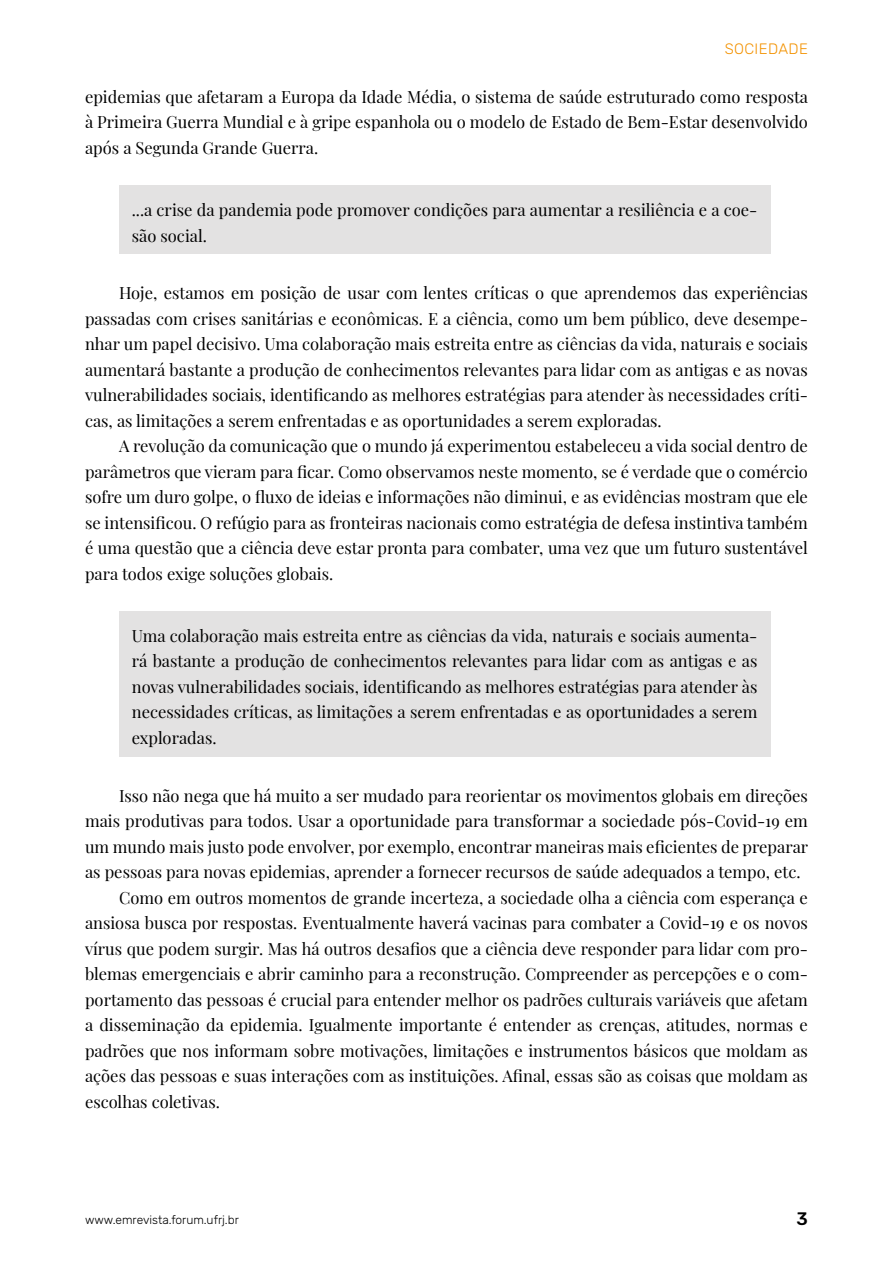
<style>
.page{position:relative;width:893px;height:1263px;background:#fff}
.page>*{position:absolute;margin:0;border:0;box-sizing:border-box;transform-origin:0 0}
.t1{font:500 18px "Rubik";color:#000}
.t2{font:16.5px/25.5px "Playfair Display";color:#000;text-align:justify}
.t3{font:300 15px "Rubik";letter-spacing:.025em;color:#f39200}
.t4{font:300 12px "Rubik";color:#000}
</style>
<div class="page">
<div style="left:119px;top:185px;width:651px;height:69px;background:#e3e2e2"></div>
<div style="left:119px;top:611px;width:651px;height:146px;background:#e3e2e2"></div>
<p class="t3" style="left:725px;top:41px;width:85px">SOCIEDADE</p>
<p class="t2" style="left:85px;top:83px;width:725px">epidemias que afetaram a Europa da Idade Média, o sistema de saúde estruturado como resposta à Primeira Guerra Mundial e à gripe espanhola ou o modelo de Estado de Bem-Estar desenvolvido após a Segunda Grande Guerra.</p>
<p class="t2" style="left:132px;top:196px;width:627px">...a crise da pandemia pode promover condições para aumentar a resiliência e a coe&shy;são social.</p>
<p class="t2" style="left:85px;top:279px;width:724px;text-indent:34px">Hoje, estamos em posição de usar com lentes críticas o que aprendemos das experiências passadas com crises sanitárias e econômicas. E a ciência, como um bem público, deve desempe&shy;nhar um papel decisivo. Uma colaboração mais estreita entre as ciências da vida, naturais e sociais aumentará bastante a produção de conhecimentos relevantes para lidar com as antigas e as novas vulnerabilidades sociais, identificando as melhores estratégias para atender às necessidades críti&shy;cas, as limitações a serem enfrentadas e as oportunidades a serem exploradas.</p>
<p class="t2" style="left:85px;top:432px;width:724px;text-indent:34px">A revolução da comunicação que o mundo já experimentou estabeleceu a vida social dentro de parâmetros que vieram para ficar. Como observamos neste momento, se é verdade que o comércio sofre um duro golpe, o fluxo de ideias e informações não diminui, e as evidências mostram que ele se intensificou. O refúgio para as fronteiras nacionais como estratégia de defesa instintiva também é uma questão que a ciência deve estar pronta para combater, uma vez que um futuro sustentável para todos exige soluções globais.</p>
<p class="t2" style="left:132px;top:622px;width:627px">Uma colaboração mais estreita entre as ciências da vida, naturais e sociais aumenta&shy;rá bastante a produção de conhecimentos relevantes para lidar com as antigas e as novas vulnerabilidades sociais, identificando as melhores estratégias para atender às necessidades críticas, as limitações a serem enfrentadas e as oportunidades a serem exploradas.</p>
<p class="t2" style="left:119px;top:781px;width:690px">Isso não nega que há muito a ser mudado para reorientar os movimentos globais em direções</p>
<p class="t2" style="left:85px;top:807px;width:724px">mais produtivas para todos. Usar a oportunidade para transformar a sociedade pós-Covid-19 em</p>
<p class="t2" style="left:85px;top:832px;width:725px">um mundo mais justo pode envolver, por exemplo, encontrar maneiras mais eficientes de preparar</p>
<p class="t2" style="left:85px;top:858px;width:717px">as pessoas para novas epidemias, aprender a fornecer recursos de saúde adequados a tempo, etc.</p>
<p class="t2" style="left:119px;top:883px;width:690px">Como em outros momentos de grande incerteza, a sociedade olha a ciência com esperança e</p>
<p class="t2" style="left:85px;top:909px;width:724px">ansiosa busca por respostas. Eventualmente haverá vacinas para combater a Covid-19 e os novos</p>
<p class="t2" style="left:85px;top:934px;width:724px">vírus que podem surgir. Mas há outros desafios que a ciência deve responder para lidar com pro-</p>
<p class="t2" style="left:85px;top:960px;width:724px">blemas emergenciais e abrir caminho para a reconstrução. Compreender as percepções e o com-</p>
<p class="t2" style="left:85px;top:985px;width:724px">portamento das pessoas é crucial para entender melhor os padrões culturais variáveis que afetam</p>
<p class="t2" style="left:85px;top:1011px;width:724px">a disseminação da epidemia. Igualmente importante é entender as crenças, atitudes, normas e</p>
<p class="t2" style="left:85px;top:1036px;width:724px">padrões que nos informam sobre motivações, limitações e instrumentos básicos que moldam as</p>
<p class="t2" style="left:85px;top:1062px;width:724px">ações das pessoas e suas interações com as instituições. Afinal, essas são as coisas que moldam as</p>
<p class="t2" style="left:85px;top:1087px;width:136px">escolhas coletivas.</p>
<p class="t4" style="left:85px;top:1213px;width:155px">www.emrevista.forum.ufrj.br</p>
<p class="t1" style="left:797px;top:1208px;width:13px">3</p>
</div>
